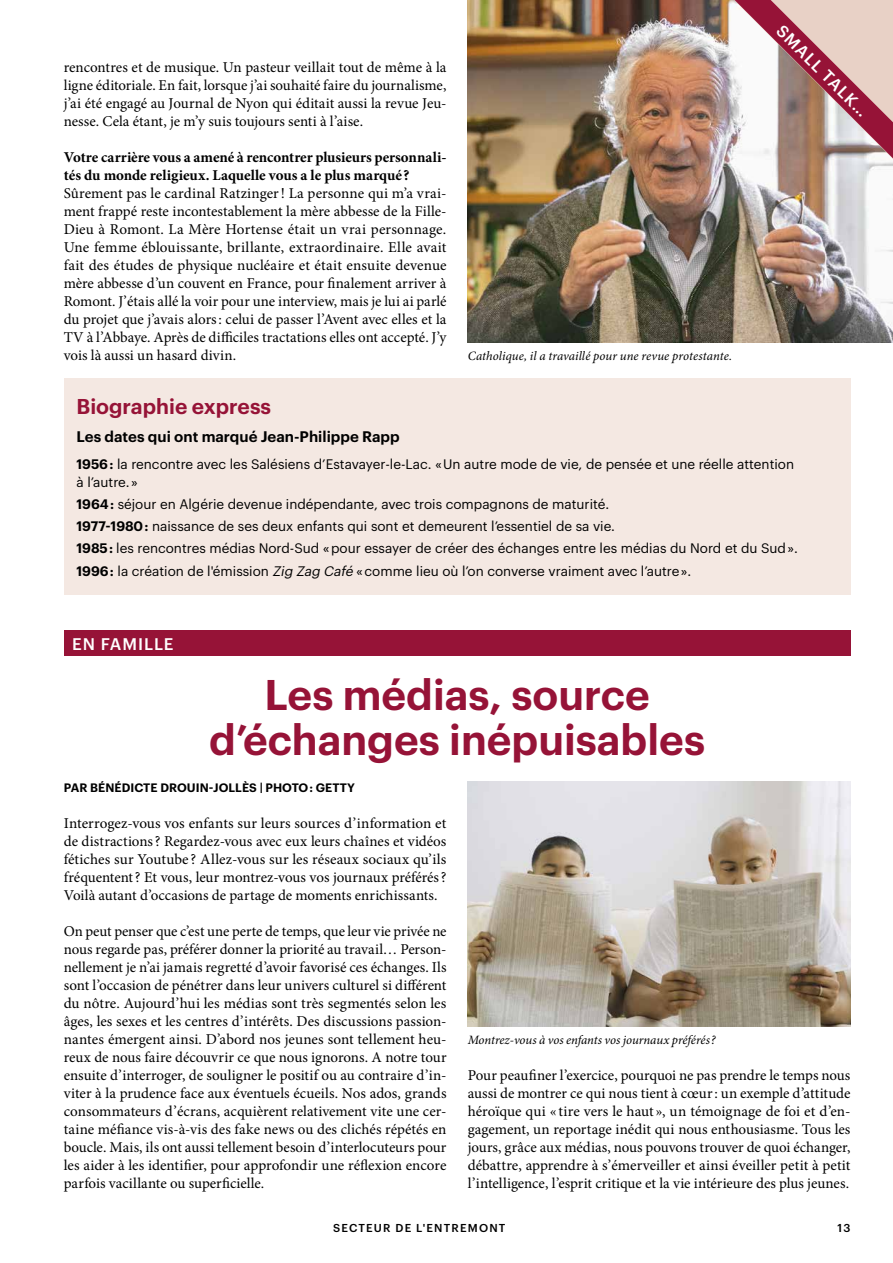
<style>
.page{position:relative;width:893px;height:1263px;background:#fff}
.page>*{position:absolute;margin:0;border:0;box-sizing:border-box;transform-origin:0 0}
.t1{font:600 42px/45px "Graphik";color:#961337;text-align:center}
.t2{font:600 21px "Graphik";color:#961337}
.t3{font:500 16.5px "Graphik";letter-spacing:.055em;color:#fff}
.t4{font:15px/18px "Minion Pro";color:#000;text-align:justify}
.t5{font:700 15px/18px "Minion Pro";letter-spacing:-.005em;color:#000}
.t6{font:600 15px "Graphik";color:#000}
.t7{font:13.5px/22.2px "Graphik";color:#000}
.t8{font:italic 12.75px "Minion Pro";letter-spacing:.005em;color:#000}
.t9{font:600 12px "Graphik";letter-spacing:.005em;color:#000}
.t10{font:500 11.25px "Graphik";letter-spacing:.105em;color:#000}
.s1{font-weight:600}
.s2{font-style:italic}
</style>
<div class="page">
<img style="left:468px;top:0;width:425px;height:342px">
<svg style="left:734px;top:0;width:159px;height:159px"></svg>
<img style="left:468px;top:782px;width:382px;height:244px">
<div style="left:64px;top:630px;width:786px;height:26px;background:#961337"></div>
<div style="left:64px;top:378px;width:786px;height:216px;background:#f4e8e2"></div>
<p class="t4" style="left:64px;top:58px;width:384px">rencontres et de musique. Un pasteur veillait tout de même à la ligne éditoriale. En fait, lorsque j’ai souhaité faire du journalisme, j’ai été engagé au Journal de Nyon qui éditait aussi la revue Jeu&shy;nesse. Cela étant, je m’y suis toujours senti à l’aise.</p>
<p class="t5" style="left:64px;top:148px;width:384px">Votre carrière vous a amené à rencontrer plusieurs personnali&shy;tés du monde religieux. Laquelle vous a le plus marqué ?</p>
<p class="t4" style="left:64px;top:184px;width:384px">Sûrement pas le cardinal Ratzinger! La personne qui m’a vrai&shy;ment frappé reste incontestablement la mère abbesse de la Fille-Dieu à Romont. La Mère Hortense était un vrai personnage.<br>Une femme éblouissante, brillante, extraordinaire. Elle avait fait des études de physique nucléaire et était ensuite devenue mère abbesse d’un couvent en France, pour finalement arriver à Romont. J’étais allé la voir pour une interview, mais je lui ai parlé du projet que j’avais alors: celui de passer l’Avent avec elles et la TV à l’Abbaye. Après de difficiles tractations elles ont accepté. J’y vois là aussi un hasard divin.</p>
<p class="t8" style="left:468px;top:347px;width:266px">Catholique, il a travaillé pour une revue protestante.</p>
<p class="t3" style="left:788px;top:19px;width:123px;rotate:45deg">SMALL TALK…</p>
<h2 class="t2" style="left:77px;top:390px;width:196px">Biographie express</h2>
<p class="t6" style="left:77px;top:425px;width:325px">Les dates qui ont marqué Jean-Philippe Rapp</p>
<p class="t7" style="left:77px;top:454px;width:719px;line-height:18px"><span class="s1">1956 :</span> la rencontre avec les Salésiens d’Estavayer-le-Lac. « Un autre mode de vie, de pensée et une réelle attention à l’autre. »</p>
<p class="t7" style="left:77px;top:492px;width:723px"><span class="s1">1964 :</span> séjour en Algérie devenue indépendante, avec trois compagnons de maturité.<br><span class="s1">1977-1980 :</span> naissance de ses deux enfants qui sont et demeurent l’essentiel de sa vie.<br><span class="s1">1985 :</span> les rencontres médias Nord-Sud « pour essayer de créer des échanges entre les médias du Nord et du Sud ».<br><span class="s1">1996 :</span> la création de l'émission <span class="s2">Zig Zag Café</span> « comme lieu où l’on converse vraiment avec l’autre ».</p>
<p class="t3" style="left:72px;top:631px;width:103px">EN FAMILLE</p>
<h1 class="t1" style="left:209px;top:669px;width:497px">Les médias, source d’échanges inépuisables</h1>
<p class="t9" style="left:64px;top:778px;width:293px">PAR BÉNÉDICTE DROUIN-JOLLÈS | PHOTO : GETTY</p>
<p class="t4" style="left:64px;top:814px;width:384px">Interrogez-vous vos enfants sur leurs sources d’information et de distractions? Regardez-vous avec eux leurs chaînes et vidéos fétiches sur Youtube ? Allez-vous sur les réseaux sociaux qu’ils fréquentent? Et vous, leur montrez-vous vos journaux préférés?<br>Voilà autant d’occasions de partage de moments enrichissants.</p>
<p class="t4" style="left:64px;top:922px;width:384px">On peut penser que c’est une perte de temps, que leur vie privée ne nous regarde pas, préférer donner la priorité au travail… Person&shy;nellement je n’ai jamais regretté d’avoir favorisé ces échanges. Ils sont l’occasion de pénétrer dans leur univers culturel si différent du nôtre. Aujourd’hui les médias sont très segmentés selon les âges, les sexes et les centres d’intérêts. Des discussions passion&shy;nantes émergent ainsi. D’abord nos jeunes sont tellement heu&shy;reux de nous faire découvrir ce que nous ignorons. A notre tour ensuite d’interroger, de souligner le positif ou au contraire d’in&shy;viter à la prudence face aux éventuels écueils. Nos ados, grands consommateurs d’écrans, acquièrent relativement vite une cer&shy;taine méfiance vis-à-vis des fake news ou des clichés répétés en boucle. Mais, ils ont aussi tellement besoin d’interlocuteurs pour les aider à les identifier, pour approfondir une réflexion encore parfois vacillante ou superficielle.</p>
<p class="t8" style="left:468px;top:1031px;width:249px">Montrez-vous à vos enfants vos journaux préférés?</p>
<p class="t4" style="left:468px;top:1066px;width:384px">Pour peaufiner l’exercice, pourquoi ne pas prendre le temps nous aussi de montrer ce qui nous tient à cœur: un exemple d’attitude héroïque qui « tire vers le haut », un témoignage de foi et d’en&shy;gagement, un reportage inédit qui nous enthousiasme. Tous les jours, grâce aux médias, nous pouvons trouver de quoi échanger, débattre, apprendre à s’émerveiller et ainsi éveiller petit à petit l’intelligence, l’esprit critique et la vie intérieure des plus jeunes.</p>
<p class="t10" style="left:333px;top:1219px;width:174px">SECTEUR DE L'ENTREMONT</p>
<p class="t10" style="left:837px;top:1219px;width:14px">13</p>
</div>
